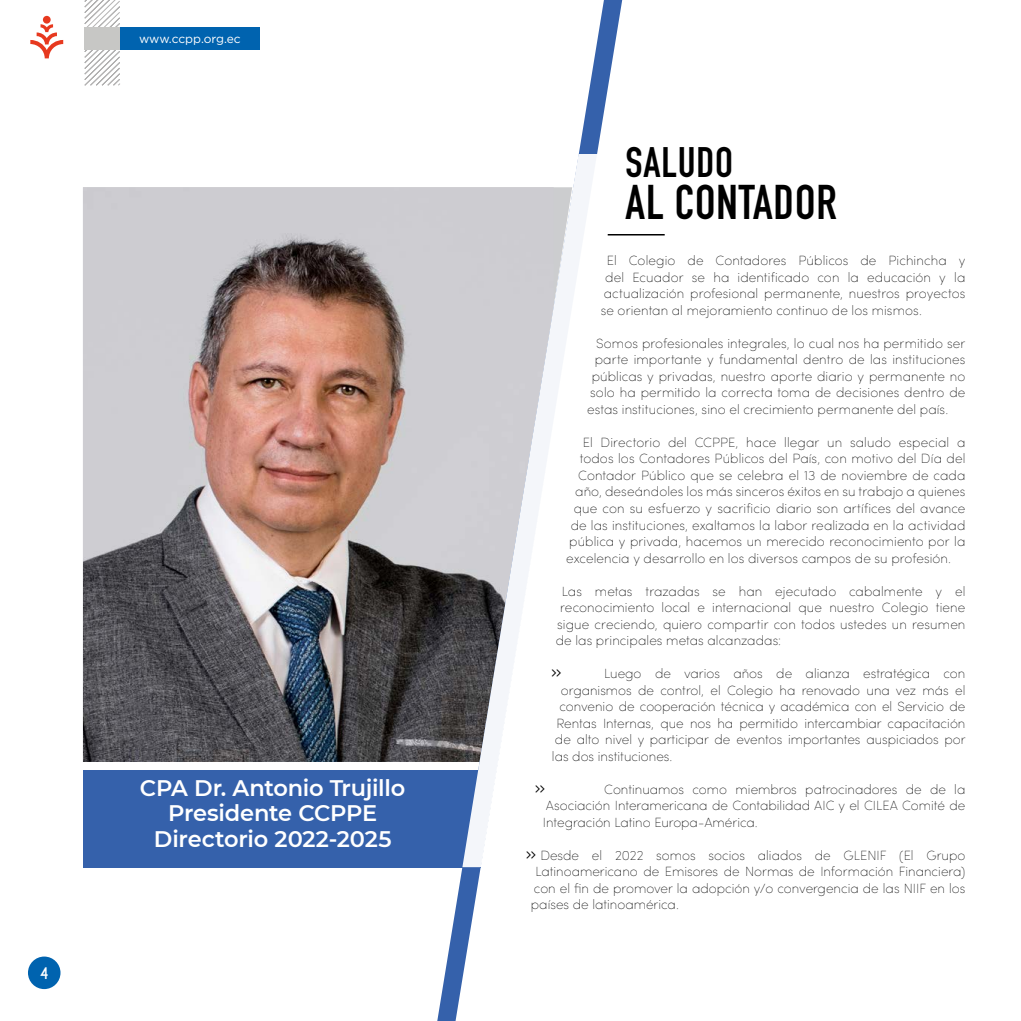
<style>
.page{position:relative;width:1021px;height:1021px;background:#fff}
.page>*{position:absolute;margin:0;border:0;box-sizing:border-box;transform-origin:0 0}
.t1{font:700 48px "DIN Condensed";letter-spacing:.02em;color:#000}
.t2{font:700 42px "DIN Condensed";letter-spacing:.02em;color:#000}
.t3{font:600 22.5px/25.5px "Montserrat";letter-spacing:-.015em;color:#fff;text-align:center}
.t4{font:300 16.5px "Bambino";color:#000}
.t5{font:700 15px "Caviar Dreams";color:#fff}
.t6{font:200 13.35px/16.5px "Sofia Pro";letter-spacing:.005em;color:#000;text-align:justify}
.t7{font:12px "Gotham";letter-spacing:-.005em;color:#fff}
.s1{font-family:"Bambino";font-weight:300;font-size:16.5px}
</style>
<div class="page">
<div style="left:83px;top:770px;width:397px;height:97px;background:#3561ab"></div>
<img style="left:83px;top:187px;width:354px;height:575px">
<svg style="left:437px;top:0;width:185px;height:1020px"></svg>
<svg style="left:462px;top:154px;width:136px;height:713px"></svg>
<hr style="left:607px;top:234px;width:57px;height:1px;background:#000">
<svg style="left:84px;top:0;width:36px;height:86px"></svg>
<div style="left:120px;top:27px;width:140px;height:23px;background:#0063af"></div>
<div style="left:84px;top:27px;width:36px;height:23px;background:#c7c7c5"></div>
<svg style="left:30px;top:24px;width:33px;height:34px"></svg>
<div style="left:43px;top:16px;width:8px;height:8px;background:#e7391f;border-radius:50%"></div>
<div style="left:28px;top:956px;width:32px;height:33px;background:#0063af;border-radius:50%"></div>
<p class="t7" style="left:139px;top:31px;width:103px">www.ccpp.org.ec</p>
<p class="t5" style="left:39px;top:963px;width:11px">4</p>
<h3 class="t3" style="left:140px;top:774px;width:267px">CPA Dr. Antonio Trujillo<br>Presidente CCPPE<br>Directorio 2022-2025</h3>
<h2 class="t2" style="left:625px;top:134px;width:109px">SALUDO</h2>
<h1 class="t1" style="left:625px;top:170px;width:213px">AL CONTADOR</h1>
<p class="t6" style="left:606px;top:252px;width:360px">El Colegio de Contadores Públicos de Pichincha y</p>
<p class="t6" style="left:605px;top:268px;width:361px">del Ecuador se ha identificado con la educación y la</p>
<p class="t6" style="left:603px;top:285px;width:363px">actualización profesional permanente, nuestros proyectos</p>
<p class="t6" style="left:600px;top:301px;width:323px">se orientan al mejoramiento continuo de los mismos.</p>
<p class="t6" style="left:596px;top:334px;width:370px">Somos profesionales integrales, lo cual nos ha permitido ser</p>
<p class="t6" style="left:594px;top:351px;width:372px">parte importante y fundamental dentro de las instituciones</p>
<p class="t6" style="left:591px;top:367px;width:375px">públicas y privadas, nuestro aporte diario y permanente no</p>
<p class="t6" style="left:590px;top:384px;width:376px">solo ha permitido la correcta toma de decisiones dentro de</p>
<p class="t6" style="left:587px;top:400px;width:362px">estas instituciones, sino el crecimiento permanente del país.</p>
<p class="t6" style="left:582px;top:433px;width:384px">El Directorio del CCPPE, hace llegar un saludo especial a</p>
<p class="t6" style="left:579px;top:450px;width:387px">todos los Contadores Públicos del País, con motivo del Día del</p>
<p class="t6" style="left:578px;top:466px;width:388px">Contador Público que se celebra el 13 de noviembre de cada</p>
<p class="t6" style="left:575px;top:483px;width:392px">año, deseándoles los más sinceros éxitos en su trabajo a quienes</p>
<p class="t6" style="left:573px;top:499px;width:393px">que con su esfuerzo y sacrificio diario son artífices del avance</p>
<p class="t6" style="left:570px;top:516px;width:396px">de las instituciones, exaltamos la labor realizada en la actividad</p>
<p class="t6" style="left:569px;top:532px;width:397px">pública y privada, hacemos un merecido reconocimiento por la</p>
<p class="t6" style="left:566px;top:549px;width:386px">excelencia y desarrollo en los diversos campos de su profesión.</p>
<p class="t6" style="left:561px;top:582px;width:405px">Las metas trazadas se han ejecutado cabalmente y el</p>
<p class="t6" style="left:560px;top:598px;width:406px">reconocimiento local e internacional que nuestro Colegio tiene</p>
<p class="t6" style="left:557px;top:615px;width:410px">sigue creciendo, quiero compartir con todos ustedes un resumen</p>
<p class="t6" style="left:555px;top:631px;width:227px">de las principales metas alcanzadas:</p>
<p class="t4" style="left:551px;top:662px;width:12px">»</p>
<p class="t6" style="left:604px;top:664px;width:362px">Luego de varios años de alianza estratégica con</p>
<p class="t6" style="left:561px;top:681px;width:406px">organismos de control, el Colegio ha renovado una vez más el</p>
<p class="t6" style="left:559px;top:697px;width:407px">convenio de cooperación técnica y académica con el Servicio de</p>
<p class="t6" style="left:556px;top:714px;width:410px">Rentas Internas, que nos ha permitido intercambiar capacitación</p>
<p class="t6" style="left:555px;top:730px;width:412px">de alto nivel y participar de eventos importantes auspiciados por</p>
<p class="t6" style="left:552px;top:747px;width:122px">las dos instituciones.</p>
<p class="t4" style="left:534px;top:778px;width:12px">»</p>
<p class="t6" style="left:543px;top:780px;width:424px;text-indent:61px">Continuamos como miembros patrocinadores de de la Asociación Interamericana de Contabilidad AIC y el CILEA Comité de Integración Latino Europa-América.</p>
<p class="t6" style="left:525px;top:846px;width:441px"><span class="s1">»</span> Desde el 2022 somos socios aliados de GLENIF (El Grupo</p>
<p class="t6" style="left:535px;top:862px;width:431px">Latinoamericano de Emisores de Normas de Información Financiera)</p>
<p class="t6" style="left:534px;top:879px;width:433px">con el fin de promover la adopción y/o convergencia de las NIIF en los</p>
<p class="t6" style="left:531px;top:895px;width:149px">países de latinoamérica.</p>
</div>
